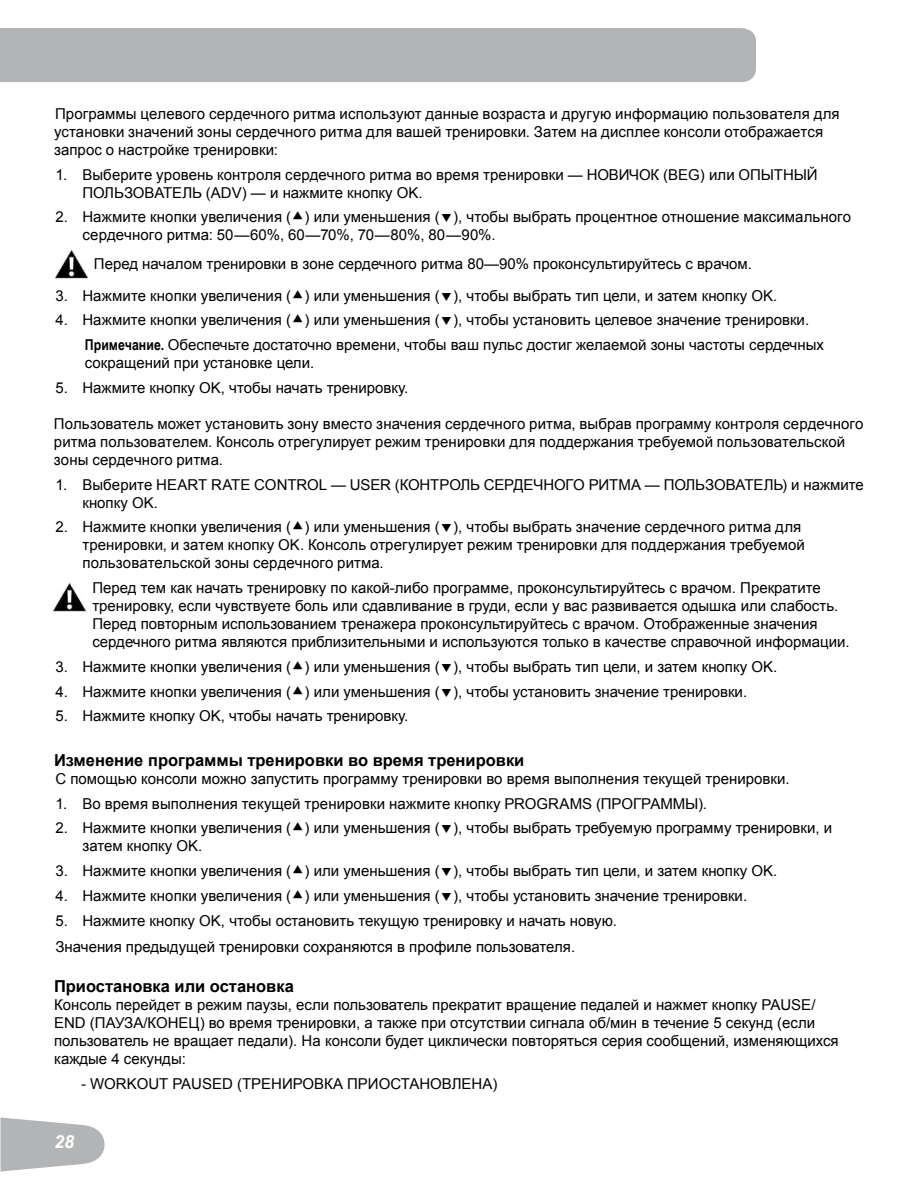
<style>
.page{position:relative;width:918px;height:1188px;background:#fff}
.page>*{position:absolute;margin:0;border:0;box-sizing:border-box;transform-origin:0 0}
.t1{font:italic 700 18px "Arial";color:#fff}
.t2{font:700 16.5px "Arial";color:#000}
.t3{font:15px/18px "Arial";color:#000}
.s1{font-family:"Arial Narrow";font-weight:700}
</style>
<div class="page">
<div style="left:0;top:28px;width:756px;height:54px;background:#b3b4b5"></div>
<svg style="left:0;top:1118px;width:105px;height:54px"></svg>
<img style="left:56px;top:250px;width:31px;height:29px">
<img style="left:54px;top:583px;width:32px;height:29px">
<p class="t3" style="left:54px;top:105px;width:787px">Программы целевого сердечного ритма используют данные возраста и другую информацию пользователя для установки значений зоны сердечного ритма для вашей тренировки. Затем на дисплее консоли отображается запрос о настройке тренировки:</p>
<p class="t3" style="left:82px;top:166px;width:737px;text-indent:-27px">1. Выберите уровень контроля сердечного ритма во время тренировки — НОВИЧОК (BEG) или ОПЫТНЫЙ<br>ПОЛЬЗОВАТЕЛЬ (ADV) — и нажмите кнопку OK.</p>
<p class="t3" style="left:82px;top:208px;width:770px;text-indent:-27px">2. Нажмите кнопки увеличения ( ) или уменьшения ( ), чтобы выбрать процентное отношение максимального сердечного ритма: 50—60%, 60—70%, 70—80%, 80—90%.</p>
<p class="t3" style="left:94px;top:255px;width:660px">Перед началом тренировки в зоне сердечного ритма 80—90% проконсультируйтесь с врачом.</p>
<p class="t3" style="left:56px;top:286px;width:723px">3. Нажмите кнопки увеличения ( ) или уменьшения ( ), чтобы выбрать тип цели, и затем кнопку OK.</p>
<p class="t3" style="left:85px;top:308px;width:741px;line-height:24.8px;text-indent:-30px">4. Нажмите кнопки увеличения ( ) или уменьшения ( ), чтобы установить целевое значение тренировки.<br><span class="s1">Примечание.</span> Обеспечьте достаточно времени, чтобы ваш пульс достиг желаемой зоны частоты сердечных</p>
<p class="t3" style="left:85px;top:354px;width:231px">сокращений при установке цели.</p>
<p class="t3" style="left:55px;top:379px;width:354px">5. Нажмите кнопку OK, чтобы начать тренировку.</p>
<p class="t3" style="left:54px;top:415px;width:811px">Пользователь может установить зону вместо значения сердечного ритма, выбрав программу контроля сердечного ритма пользователем. Консоль отрегулирует режим тренировки для поддержания требуемой пользовательской зоны сердечного ритма.</p>
<p class="t3" style="left:82px;top:475px;width:783px;text-indent:-27px">1. Выберите HEART RATE CONTROL — USER (КОНТРОЛЬ СЕРДЕЧНОГО РИТМА — ПОЛЬЗОВАТЕЛЬ) и нажмите кнопку OK.</p>
<p class="t3" style="left:82px;top:518px;width:724px;text-indent:-27px">2. Нажмите кнопки увеличения ( ) или уменьшения ( ), чтобы выбрать значение сердечного ритма для тренировки, и затем кнопку OK. Консоль отрегулирует режим тренировки для поддержания требуемой пользовательской зоны сердечного ритма.</p>
<p class="t3" style="left:92px;top:579px;width:759px">Перед тем как начать тренировку по какой-либо программе, проконсультируйтесь с врачом. Прекратите тренировку, если чувствуете боль или сдавливание в груди, если у вас развивается одышка или слабость.<br>Перед повторным использованием тренажера проконсультируйтесь с врачом. Отображенные значения сердечного ритма являются приблизительными и используются только в качестве справочной информации.</p>
<p class="t3" style="left:56px;top:658px;width:723px">3. Нажмите кнопки увеличения ( ) или уменьшения ( ), чтобы выбрать тип цели, и затем кнопку OK.</p>
<p class="t3" style="left:55px;top:682px;width:693px">4. Нажмите кнопки увеличения ( ) или уменьшения ( ), чтобы установить значение тренировки.</p>
<p class="t3" style="left:55px;top:707px;width:354px">5. Нажмите кнопку OK, чтобы начать тренировку.</p>
<p class="t2" style="left:54px;top:749px;width:472px">Изменение программы тренировки во время тренировки</p>
<p class="t3" style="left:56px;top:770px;width:736px">С помощью консоли можно запустить программу тренировки во время выполнения текущей тренировки.</p>
<p class="t3" style="left:56px;top:795px;width:653px">1. Во время выполнения текущей тренировки нажмите кнопку PROGRAMS (ПРОГРАММЫ).</p>
<p class="t3" style="left:83px;top:819px;width:751px;text-indent:-27px">2. Нажмите кнопки увеличения ( ) или уменьшения ( ), чтобы выбрать требуемую программу тренировки, и затем кнопку OK.</p>
<p class="t3" style="left:56px;top:862px;width:723px">3. Нажмите кнопки увеличения ( ) или уменьшения ( ), чтобы выбрать тип цели, и затем кнопку OK.</p>
<p class="t3" style="left:56px;top:887px;width:693px">4. Нажмите кнопки увеличения ( ) или уменьшения ( ), чтобы установить значение тренировки.</p>
<p class="t3" style="left:56px;top:907px;width:563px;line-height:26.5px">5. Нажмите кнопку OK, чтобы остановить текущую тренировку и начать новую.<br>Значения предыдущей тренировки сохраняются в профиле пользователя.</p>
<p class="t2" style="left:54px;top:975px;width:241px">Приостановка или остановка</p>
<p class="t3" style="left:54px;top:996px;width:786px">Консоль перейдет в режим паузы, если пользователь прекратит вращение педалей и нажмет кнопку PAUSE/ END (ПАУЗА/КОНЕЦ) во время тренировки, а также при отсутствии сигнала об/мин в течение 5 секунд (если пользователь не вращает педали). На консоли будет циклически повторяться серия сообщений, изменяющихся каждые 4 секунды:</p>
<p class="t3" style="left:81px;top:1074px;width:418px">- WORKOUT PAUSED (ТРЕНИРОВКА ПРИОСТАНОВЛЕНА)</p>
<p class="t1" style="left:54px;top:1131px;width:22px">28</p>
</div>
